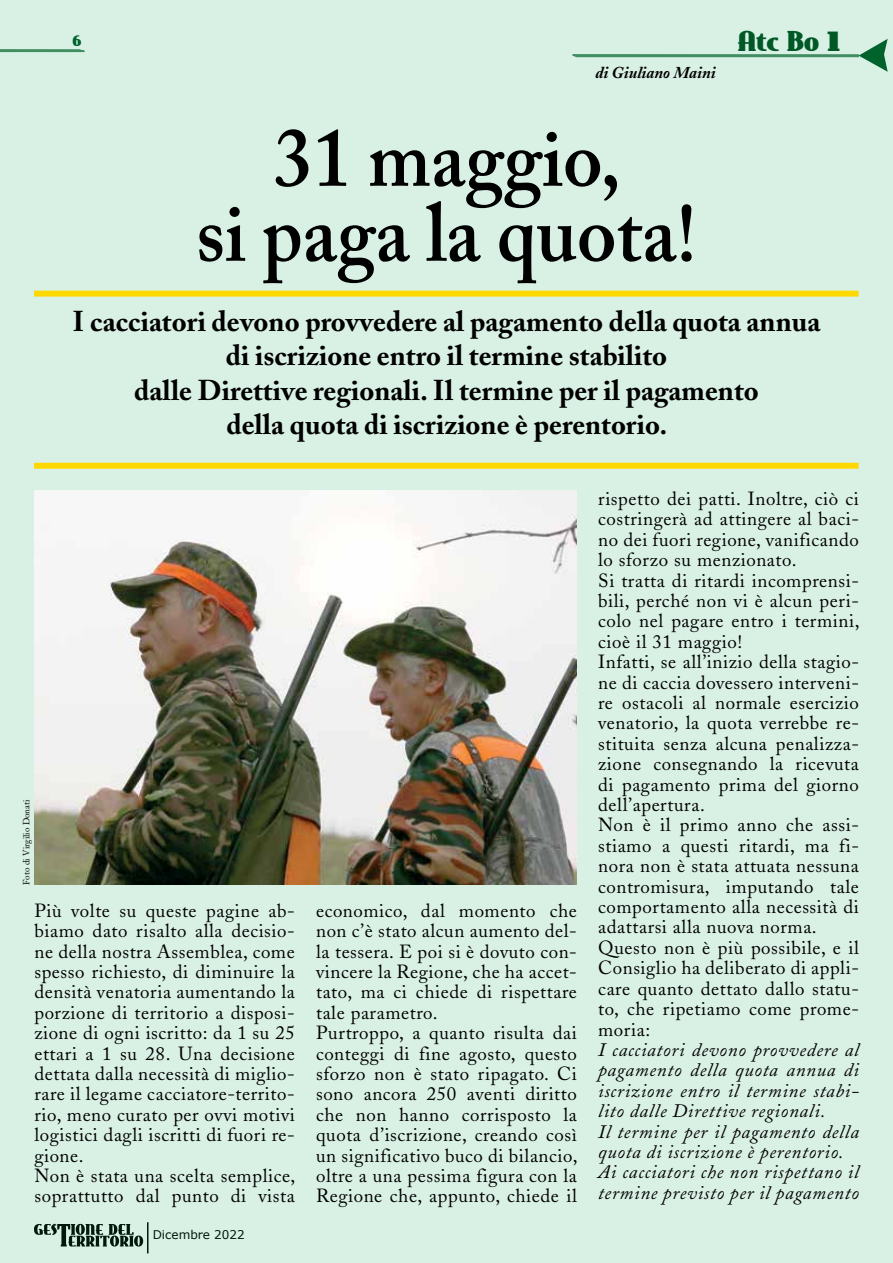
<style>
.page{position:relative;width:893px;height:1263px;background:#d9f1e5}
.page>*{position:absolute;margin:0;border:0;box-sizing:border-box;transform-origin:0 0}
.t1{font:600 82.5px/75px "Adobe Caslon Pro";color:#000;text-align:center;scale:.94 1}
.t2{font:700 28.5px/34.5px "Adobe Caslon";color:#000;text-align:center}
.t3{font:27.75px "East Market";color:#005826}
.t4{font:18.9px/20.4px "Adobe Caslon";letter-spacing:.03em;color:#000}
.t5{font:italic 18.9px/20.4px "Adobe Caslon";letter-spacing:.04em;color:#000}
.t6{font:italic 700 16.5px "Adobe Caslon";color:#000}
.t7{font:16.5px "East Market";color:#005826}
.t8{font:12px "Verdana";color:#000}
.t9{font:9px "Adobe Caslon";color:#000}
.s1{font-size:40.2px}
</style>
<div class="page">
<div style="left:34px;top:463px;width:825px;height:6px;background:#ffd800"></div>
<div style="left:34px;top:291px;width:825px;height:6px;background:#ffd800"></div>
<img style="left:34px;top:490px;width:543px;height:394px">
<p class="t7" style="left:72px;top:31px;width:11px">6</p>
<h3 class="t3" style="left:738px;top:26px;width:104px">Atc Bo <span class="s1">1</span></h3>
<p class="t6" style="left:595px;top:63px;width:122px">di Giuliano Maini</p>
<h1 class="t1" style="left:196px;top:120px;width:534px">31 maggio,<br>si paga la quota!</h1>
<h2 class="t2" style="left:73px;top:304px;width:749px">I cacciatori devono provvedere al pagamento della quota annua di iscrizione entro il termine stabilito<br>dalle Direttive regionali. Il termine per il pagamento<br>della quota di iscrizione è perentorio.</h2>
<p class="t9" style="left:21px;top:884px;width:86px;rotate:-90deg">Foto di Virgilio Donati</p>
<p class="t4" style="left:34px;top:900px;width:262px">Più volte su queste pagine ab&shy;biamo dato risalto alla decisio&shy;ne della nostra Assemblea, come spesso richiesto, di diminuire la densità venatoria aumentando la porzione di territorio a disposi&shy;zione di ogni iscritto: da 1 su 25 ettari a 1 su 28. Una decisione dettata dalla necessità di miglio&shy;rare il legame cacciatore-territo&shy;rio, meno curato per ovvi motivi logistici dagli iscritti di fuori re&shy;gione.<br>Non è stata una scelta semplice, soprattutto dal punto di vista</p>
<p class="t4" style="left:316px;top:900px;width:263px">economico, dal momento che non c’è stato alcun aumento del&shy;la tessera. E poi si è dovuto con&shy;vincere la Regione, che ha accet&shy;tato, ma ci chiede di rispettare tale parametro.<br>Purtroppo, a quanto risulta dai conteggi di fine agosto, questo sforzo non è stato ripagato. Ci sono ancora 250 aventi diritto che non hanno corrisposto la quota d’iscrizione, creando così un significativo buco di bilancio, oltre a una pessima figura con la<br>Regione che, appunto, chiede il</p>
<p class="t8" style="left:153px;top:1227px;width:94px">Dicembre 2022</p>
<p class="t4" style="left:598px;top:489px;width:263px">rispetto dei patti. Inoltre, ciò ci costringerà ad attingere al baci&shy;no dei fuori regione, vanificando lo sforzo su menzionato.<br>Si tratta di ritardi incomprensi&shy;bili, perché non vi è alcun peri&shy;colo nel pagare entro i termini, cioè il 31 maggio!<br>Infatti, se all’inizio della stagio&shy;ne di caccia dovessero interveni&shy;re ostacoli al normale esercizio venatorio, la quota verrebbe re&shy;stituita senza alcuna penalizza&shy;zione consegnando la ricevuta di pagamento prima del giorno dell’apertura.<br>Non è il primo anno che assi&shy;stiamo a questi ritardi, ma fi&shy;nora non è stata attuata nessuna contromisura, imputando tale comportamento alla necessità di adattarsi alla nuova norma.<br>Questo non è più possibile, e il<br>Consiglio ha deliberato di appli&shy;care quanto dettato dallo statu&shy;to, che ripetiamo come prome&shy;moria:</p>
<p class="t5" style="left:598px;top:1040px;width:262px">I cacciatori devono provvedere al pagamento della quota annua di iscrizione entro il termine stabi&shy;lito dalle Direttive regionali.<br>Il termine per il pagamento della quota di iscrizione è perentorio.<br>Ai cacciatori che non rispettano il termine previsto per il pagamento</p>
</div>
